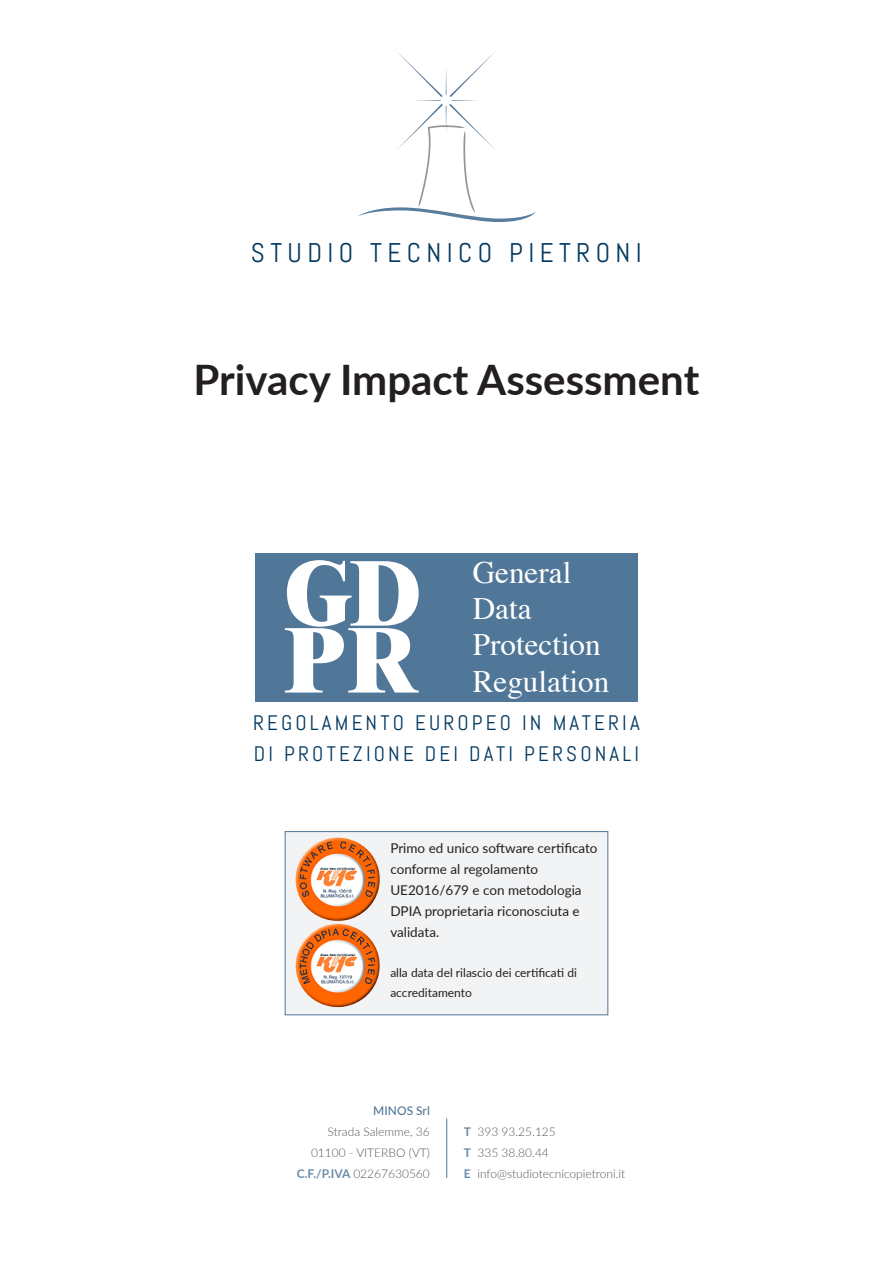
<style>
.page{position:relative;width:893px;height:1263px;background:#fff}
.page>*{position:absolute;margin:0;border:0;box-sizing:border-box;transform-origin:0 0}
.t1{font:800 90.45px/66.9px "Times";color:#fff}
.t2{font:700 42px "Lato";color:#231f20}
.t3{font:31.2px/36.2px "Times";color:#fff}
.t4{font:27px "Abel";letter-spacing:.2em;color:#003860}
.t5{font:21px/31.5px "Abel";letter-spacing:.15em;color:#003860}
.t6{font:13.5px/21px "Lato";color:#231f20}
.t7{font:300 12px/21px "Lato";color:#57585a;text-align:right}
.t8{font:12px/19.5px "Lato";color:#231f20}
.t9{font:500 12px "Lato";color:#517798}
.s1{font-weight:700;color:#6d8ba9}
</style>
<div class="page">
<svg style="left:357px;top:52px;width:179px;height:170px"></svg>
<hr style="left:446px;top:1118px;width:1px;height:60px;background:#517798">
<div style="left:285px;top:831px;width:323px;height:184px;background:#f2f3f4;border:1px solid #517798"></div>
<div style="left:255px;top:553px;width:383px;height:149px;background:#517798"></div>
<img style="left:295px;top:837px;width:85px;height:171px">
<h3 class="t4" style="left:251px;top:236px;width:393px">STUDIO TECNICO PIETRONI</h3>
<h2 class="t2" style="left:194px;top:349px;width:507px">Privacy Impact Assessment</h2>
<h1 class="t1" style="left:285px;top:558px;width:137px">GD<br>PR</h1>
<h3 class="t3" style="left:473px;top:552px;width:138px">General<br>Data<br>Protection<br>Regulation</h3>
<h3 class="t5" style="left:253px;top:707px;width:388px">REGOLAMENTO EUROPEO IN MATERIA<br>DI PROTEZIONE DEI DATI PERSONALI</h3>
<p class="t6" style="left:390px;top:837px;width:209px">Primo ed unico software certificato conforme al regolamento<br>UE2016/679 e con metodologia<br>DPIA proprietaria riconosciuta e validata.</p>
<p class="t8" style="left:390px;top:963px;width:188px">alla data del rilascio dei certificati di accreditamento</p>
<p class="t9" style="left:373px;top:1102px;width:58px">MINOS Srl</p>
<p class="t7" style="left:297px;top:1121px;width:135px">Strada Salemme, 36<br>01100 - VITERBO (VT)<br><span class="s1">C.F./P.IVA</span> 02267630560</p>
<p class="t7" style="left:464px;top:1121px;width:163px;text-align:left"><span class="s1">T</span> 393 93.25.125<br><span class="s1">T</span> 335 38.80.44<br><span class="s1">E</span> info@studiotecnicopietroni.it</p>
</div>
